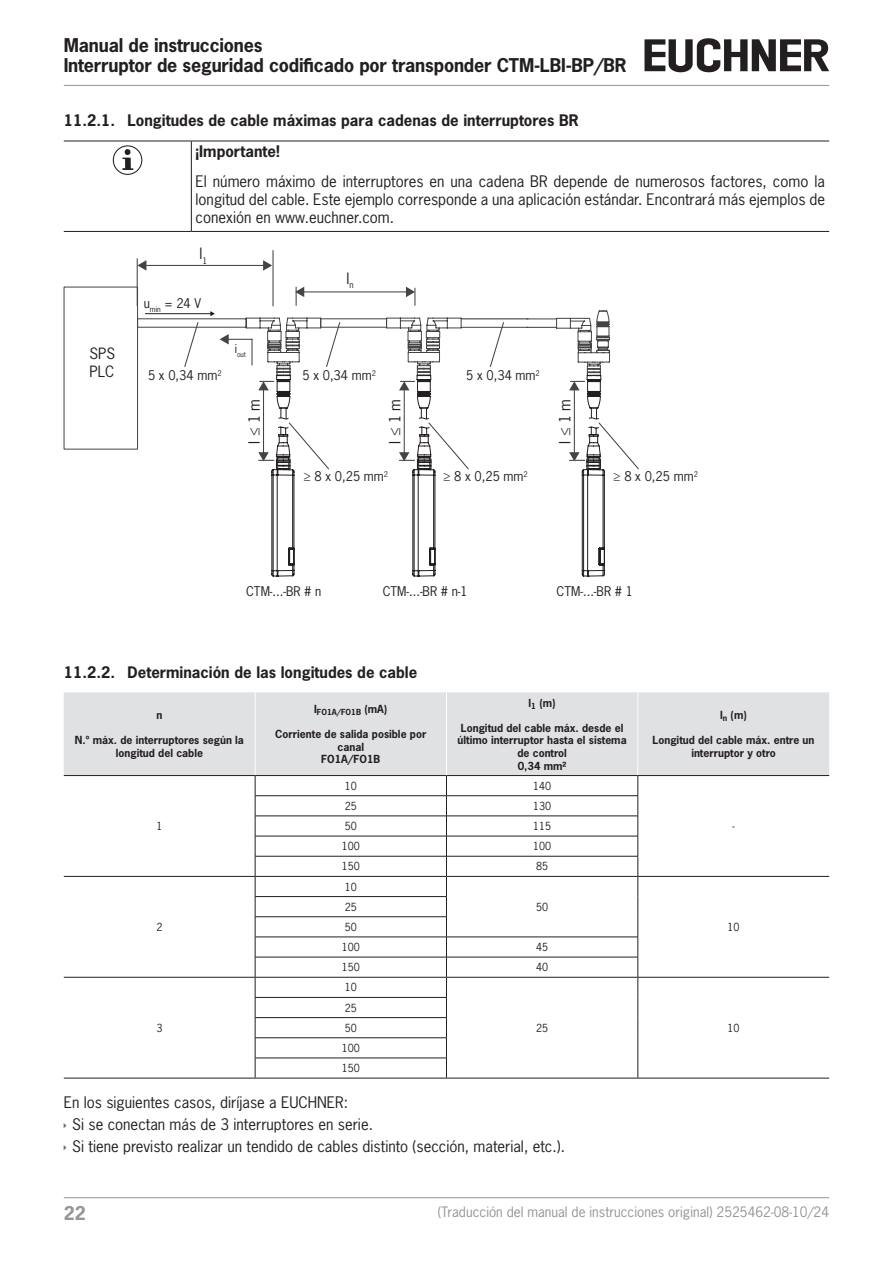
<style>
.page{position:relative;width:893px;height:1263px;background:#fff}
.page>*{position:absolute;margin:0;border:0;box-sizing:border-box;transform-origin:0 0}
.t1{font:700 17.85px/20.2px "News Gothic Std";letter-spacing:-.01em;color:#231f20}
.t2{font:700 17.85px "News Gothic Std";color:#939598}
.paragraph{font:15px/18px "News Gothic Std";color:#231f20;text-align:justify}
.paragraph-2{font:700 15px "News Gothic Std";color:#231f20}
.t3{font:14.7px/17.7px "News Gothic Std";color:#231f20}
.t4{font:13.5px "News Gothic Std";color:#939598}
.t5{font:12.6px "News Gothic Std";color:#231f20}
.tableheadcentered{font:700 10.5px/12.6px "News Gothic Std";color:#231f20;text-align:center}
.tablebodycentred{font:10.5px "News Gothic Std";color:#231f20}
.tableheadcentered-2{font:700 7.8px "News Gothic Std";color:#231f20}
.t6{font:6.75px "News Gothic Std";color:#231f20}
</style>
<div class="page">
<hr style="left:64px;top:85px;width:765px;height:1px;background:#939598">
<hr style="left:64px;top:1197px;width:765px;height:1px;background:#939598">
<svg style="left:644px;top:38px;width:185px;height:34px"></svg>
<hr style="left:64px;top:141px;width:127px;height:1px;background:#231f20">
<hr style="left:191px;top:141px;width:638px;height:1px;background:#231f20">
<hr style="left:191px;top:141px;width:1px;height:34px;background:#231f20">
<hr style="left:191px;top:175px;width:1px;height:52px;background:#231f20">
<hr style="left:64px;top:231px;width:127px;height:1px;background:#231f20">
<hr style="left:191px;top:231px;width:638px;height:1px;background:#231f20">
<svg style="left:113px;top:145px;width:29px;height:30px"></svg>
<svg style="left:122px;top:149px;width:11px;height:21px"></svg>
<svg style="left:64px;top:287px;width:73px;height:163px"></svg>
<hr style="left:137px;top:259px;width:1px;height:47px;background:#434445">
<hr style="left:272px;top:250px;width:2px;height:56px;background:#434445">
<hr style="left:145px;top:265px;width:120px;height:1px;background:#434445">
<svg style="left:263px;top:260px;width:9px;height:11px"></svg>
<svg style="left:137px;top:260px;width:9px;height:11px"></svg>
<svg style="left:137px;top:287px;width:502px;height:290px"></svg>
<div style="left:64px;top:692px;width:765px;height:83px;background:#e0e1e3"></div>
<hr style="left:64px;top:1078px;width:191px;height:1px;background:#231f20">
<hr style="left:446px;top:1078px;width:192px;height:1px;background:#231f20">
<hr style="left:638px;top:1078px;width:191px;height:1px;background:#231f20">
<hr style="left:255px;top:795px;width:191px;height:1px;background:#231f20">
<hr style="left:446px;top:795px;width:192px;height:1px;background:#231f20">
<hr style="left:255px;top:816px;width:191px;height:1px;background:#231f20">
<hr style="left:446px;top:816px;width:192px;height:1px;background:#231f20">
<hr style="left:255px;top:836px;width:191px;height:1px;background:#231f20">
<hr style="left:446px;top:836px;width:192px;height:1px;background:#231f20">
<hr style="left:255px;top:856px;width:191px;height:1px;background:#231f20">
<hr style="left:446px;top:856px;width:192px;height:1px;background:#231f20">
<hr style="left:255px;top:896px;width:192px;height:1px;background:#231f20">
<hr style="left:255px;top:916px;width:192px;height:1px;background:#231f20">
<hr style="left:255px;top:937px;width:191px;height:1px;background:#231f20">
<hr style="left:255px;top:957px;width:191px;height:1px;background:#231f20">
<hr style="left:446px;top:957px;width:192px;height:1px;background:#231f20">
<hr style="left:255px;top:997px;width:192px;height:1px;background:#231f20">
<hr style="left:255px;top:1017px;width:192px;height:1px;background:#231f20">
<hr style="left:255px;top:1037px;width:192px;height:1px;background:#231f20">
<hr style="left:255px;top:1058px;width:192px;height:1px;background:#231f20">
<svg style="left:255px;top:776px;width:1px;height:302px"></svg>
<hr style="left:64px;top:775px;width:191px;height:1px;background:#231f20">
<hr style="left:255px;top:692px;width:1px;height:83px;background:#fff">
<hr style="left:255px;top:775px;width:191px;height:1px;background:#231f20">
<hr style="left:446px;top:692px;width:1px;height:83px;background:#fff">
<hr style="left:446px;top:775px;width:192px;height:1px;background:#231f20">
<hr style="left:64px;top:876px;width:191px;height:1px;background:#231f20">
<hr style="left:255px;top:876px;width:191px;height:1px;background:#231f20">
<hr style="left:64px;top:977px;width:191px;height:1px;background:#231f20">
<hr style="left:255px;top:977px;width:191px;height:1px;background:#231f20">
<hr style="left:255px;top:1078px;width:191px;height:1px;background:#231f20">
<hr style="left:446px;top:876px;width:192px;height:1px;background:#231f20">
<hr style="left:446px;top:937px;width:192px;height:1px;background:#231f20">
<hr style="left:446px;top:977px;width:192px;height:1px;background:#231f20">
<svg style="left:446px;top:776px;width:1px;height:302px"></svg>
<hr style="left:637px;top:692px;width:1px;height:83px;background:#fff">
<hr style="left:638px;top:775px;width:191px;height:1px;background:#231f20">
<hr style="left:638px;top:876px;width:191px;height:1px;background:#231f20">
<hr style="left:638px;top:977px;width:191px;height:1px;background:#231f20">
<svg style="left:638px;top:776px;width:1px;height:302px"></svg>
<p class="t1" style="left:64px;top:34px;width:564px">Manual de instrucciones<br>Interruptor de seguridad codificado por transponder CTM-LBI-BP/BR</p>
<p class="paragraph-2" style="left:64px;top:111px;width:516px">11.2.1. Longitudes de cable máximas para cadenas de interruptores BR</p>
<p class="paragraph-2" style="left:196px;top:141px;width:86px">¡Importante!</p>
<p class="paragraph" style="left:196px;top:172px;width:631px">El número máximo de interruptores en una cadena BR depende de numerosos factores, como la longitud del cable. Este ejemplo corresponde a una aplicación estándar. Encontrará más ejemplos de conexión en www.euchner.com.</p>
<p class="t3" style="left:89px;top:345px;width:27px">SPS<br>PLC</p>
<p class="t3" style="left:200px;top:244px;width:9px">l<sub>1</sub></p>
<p class="t5" style="left:144px;top:295px;width:59px">u<sub>min</sub> = 24 V</p>
<p class="t5" style="left:148px;top:367px;width:75px">5 x 0,34 mm<sup>2</sup></p>
<p class="t6" style="left:235px;top:350px;width:13px"><sup>i</sup>out</p>
<p class="t3" style="left:346px;top:269px;width:9px">l<sub>n</sub></p>
<p class="t5" style="left:302px;top:367px;width:75px">5 x 0,34 mm<sup>2</sup></p>
<p class="t5" style="left:466px;top:367px;width:75px">5 x 0,34 mm<sup>2</sup></p>
<p class="t3" style="left:245px;top:443px;width:46px;rotate:-90deg">l ≤ 1 m</p>
<p class="t3" style="left:386px;top:443px;width:46px;rotate:-90deg">l ≤ 1 m</p>
<p class="t3" style="left:556px;top:443px;width:46px;rotate:-90deg">l ≤ 1 m</p>
<p class="t5" style="left:304px;top:468px;width:86px">≥ 8 x 0,25 mm<sup>2</sup></p>
<p class="t5" style="left:443px;top:468px;width:86px">≥ 8 x 0,25 mm<sup>2</sup></p>
<p class="t5" style="left:613px;top:468px;width:86px">≥ 8 x 0,25 mm<sup>2</sup></p>
<p class="t5" style="left:246px;top:583px;width:77px">CTM-...-BR # n</p>
<p class="t5" style="left:383px;top:583px;width:87px">CTM-...-BR # n-1</p>
<p class="t5" style="left:557px;top:583px;width:78px">CTM-...-BR # 1</p>
<p class="paragraph-2" style="left:64px;top:662px;width:355px">11.2.2. Determinación de las longitudes de cable</p>
<p class="tableheadcentered" style="left:156px;top:709px;width:7px">n</p>
<p class="tableheadcentered" style="left:75px;top:734px;width:170px">N.º máx. de interruptores según la longitud del cable</p>
<p class="tableheadcentered-2" style="left:314px;top:707px;width:75px"><sup>I</sup>FO1A/FO1B <sup>(mA)</sup></p>
<p class="tableheadcentered" style="left:275px;top:728px;width:153px">Corriente de salida posible por canal</p>
<p class="tableheadcentered" style="left:321px;top:753px;width:61px">FO1A/FO1B</p>
<p class="tableheadcentered" style="left:529px;top:696px;width:29px">l<sub>1</sub> (m)</p>
<p class="tableheadcentered" style="left:458px;top:721px;width:171px">Longitud del cable máx. desde el último interruptor hasta el sistema de control</p>
<p class="tableheadcentered" style="left:518px;top:759px;width:50px">0,34 mm²</p>
<p class="tablebodycentred" style="left:156px;top:819px;width:8px">1</p>
<p class="tablebodycentred" style="left:156px;top:920px;width:8px">2</p>
<p class="tablebodycentred" style="left:345px;top:779px;width:14px">10</p>
<p class="tablebodycentred" style="left:533px;top:779px;width:20px">140</p>
<p class="tablebodycentred" style="left:345px;top:799px;width:14px">25</p>
<p class="tablebodycentred" style="left:533px;top:799px;width:20px">130</p>
<p class="tablebodycentred" style="left:345px;top:819px;width:14px">50</p>
<p class="tablebodycentred" style="left:533px;top:819px;width:20px">115</p>
<p class="tablebodycentred" style="left:342px;top:839px;width:20px">100</p>
<p class="tablebodycentred" style="left:533px;top:839px;width:20px">100</p>
<p class="tablebodycentred" style="left:342px;top:860px;width:20px">150</p>
<p class="tablebodycentred" style="left:536px;top:860px;width:14px">85</p>
<p class="tablebodycentred" style="left:345px;top:880px;width:14px">10</p>
<p class="tablebodycentred" style="left:345px;top:900px;width:14px">25</p>
<p class="tablebodycentred" style="left:345px;top:920px;width:14px">50</p>
<p class="tablebodycentred" style="left:342px;top:940px;width:20px">100</p>
<p class="tablebodycentred" style="left:536px;top:940px;width:14px">45</p>
<p class="tablebodycentred" style="left:342px;top:960px;width:20px">150</p>
<p class="tablebodycentred" style="left:536px;top:960px;width:14px">40</p>
<p class="tablebodycentred" style="left:536px;top:900px;width:14px">50</p>
<p class="tablebodycentred" style="left:345px;top:981px;width:14px">10</p>
<p class="tableheadcentered" style="left:720px;top:709px;width:28px">l<sub>n</sub> (m)</p>
<p class="tableheadcentered" style="left:653px;top:734px;width:163px">Longitud del cable máx. entre un interruptor y otro</p>
<p class="tablebodycentred" style="left:732px;top:819px;width:4px">-</p>
<p class="tablebodycentred" style="left:727px;top:920px;width:14px">10</p>
<p class="tablebodycentred" style="left:345px;top:1001px;width:14px">25</p>
<p class="tablebodycentred" style="left:345px;top:1021px;width:14px">50</p>
<p class="tablebodycentred" style="left:342px;top:1041px;width:20px">100</p>
<p class="tablebodycentred" style="left:342px;top:1061px;width:20px">150</p>
<p class="paragraph" style="left:64px;top:1093px;width:286px">En los siguientes casos, diríjase a EUCHNER:</p>
<p class="paragraph" style="left:72px;top:1115px;width:302px">Si se conectan más de 3 interruptores en serie.</p>
<p class="paragraph" style="left:72px;top:1137px;width:494px">Si tiene previsto realizar un tendido de cables distinto (sección, material, etc.).</p>
<p class="tablebodycentred" style="left:156px;top:1021px;width:8px">3</p>
<p class="tablebodycentred" style="left:536px;top:1021px;width:14px">25</p>
<p class="tablebodycentred" style="left:727px;top:1021px;width:14px">10</p>
<p class="t2" style="left:64px;top:1201px;width:24px">22</p>
<p class="t4" style="left:438px;top:1203px;width:393px">(Traducción del manual de instrucciones original) 2525462-08-10/24</p>
</div>
